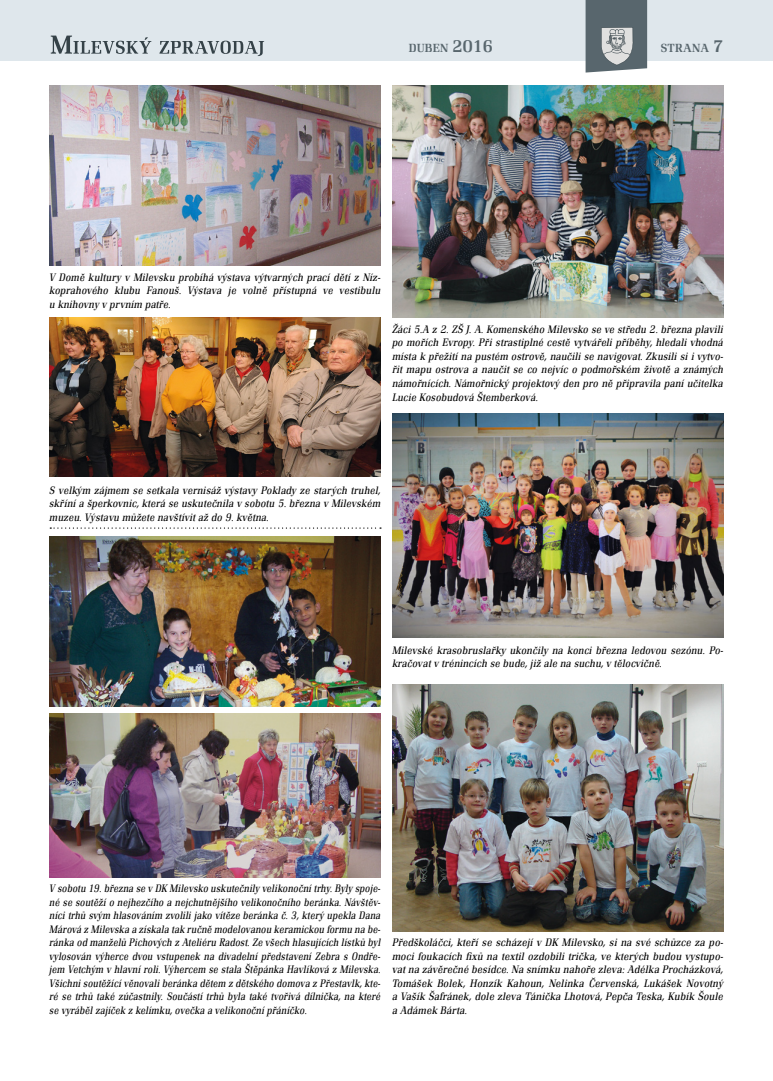
<style>
.page{position:relative;width:773px;height:1081px;background:#fff}
.page>*{position:absolute;margin:0;border:0;box-sizing:border-box;transform-origin:0 0}
.t1{font:500 12.25px "Renault TOT";letter-spacing:.015em;color:#58666d}
.t2{font:italic 300 11.25px/13.5px "Renault TOT";letter-spacing:.02em;color:#000;text-align:justify;scale:.9 1}
.t3{font:italic 300 11.25px/13.5px "Renault TOT";letter-spacing:.02em;color:#000;text-align:justify;scale:.85 1}
.t4{font:italic 300 11.25px/13.5px "Renault TOT";letter-spacing:.02em;color:#000;text-align:justify;scale:.91 1}
.s1{font-size:17.5px}
</style>
<div class="page">
<div style="left:0;top:1px;width:772px;height:60px;background:#dfe7ec"></div>
<svg style="left:585px;top:0;width:62px;height:73px"></svg>
<svg style="left:159px;top:41px;width:105px;height:15px"></svg>
<svg style="left:51px;top:36px;width:100px;height:18px"></svg>
<img style="left:50px;top:86px;width:330px;height:180px">
<img style="left:392px;top:685px;width:331px;height:246px">
<img style="left:392px;top:86px;width:331px;height:231px">
<img style="left:50px;top:317px;width:330px;height:159px">
<img style="left:392px;top:414px;width:331px;height:223px">
<img style="left:50px;top:714px;width:330px;height:163px">
<svg style="left:50px;top:527px;width:331px;height:2px"></svg>
<img style="left:50px;top:536px;width:330px;height:170px">
<p class="t1" style="left:409px;top:41px;width:85px">DUBEN <span class="s1">2016</span></p>
<p class="t1" style="left:660px;top:41px;width:64px">STRANA <span class="s1">7</span></p>
<p class="t2" style="left:50px;top:270px;width:369px">V Domě kultury v Milevsku probíhá výstava výtvarných prací dětí z Níz&shy;koprahového klubu Fanouš. Výstava je volně přístupná ve vestibulu u knihovny v prvním patře.</p>
<p class="t2" style="left:392px;top:323px;width:369px">Žáci 5.A z 2. ZŠ J. A. Komenského Milevsko se ve středu 2. března plavili po mořích Evropy. Při strastiplné cestě vytvářeli příběhy, hledali vhodná místa k přežití na pustém ostrově, naučili se navigovat. Zkusili si i vytvo&shy;řit mapu ostrova a naučit se co nejvíc o podmořském životě a známých námořnících. Námořnický projektový den pro ně připravila paní učitelka Lucie Kosobudová Štemberková.</p>
<p class="t2" style="left:50px;top:483px;width:369px">S velkým zájmem se setkala vernisáž výstavy Poklady ze starých truhel, skříní a šperkovnic, která se uskutečnila v sobotu 5. března v Milevském muzeu. Výstavu můžete navštívit až do 9. května.</p>
<p class="t2" style="left:392px;top:643px;width:369px">Milevské krasobruslařky ukončily na konci března ledovou sezónu. Po&shy;kračovat v trénincích se bude, již ale na suchu, v tělocvičně.</p>
<p class="t3" style="left:50px;top:882px;width:391px">V sobotu 19. března se v DK Milevsko uskutečnily velikonoční trhy. Byly spoje&shy;né se soutěží o nejhezčího a nejchutnějšího velikonočního beránka. Návštěv&shy;níci trhů svým hlasováním zvolili jako vítěze beránka č. 3, který upekla Dana Márová z Milevska a získala tak ručně modelovanou keramickou formu na be&shy;ránka od manželů Pichových z Ateliéru Radost. Ze všech hlasujících lístků byl vylosován výherce dvou vstupenek na divadelní představení Zebra s Ondře&shy;jem Vetchým v hlavní roli. Výhercem se stala Štěpánka Havlíková z Milevska.<br>Všichni soutěžící věnovali beránka dětem z dětského domova z Přestavlk, kte&shy;ré se trhů také zúčastnily. Součástí trhů byla také tvořivá dílnička, na které se vyráběl zajíček z kelímku, ovečka a velikonoční přáníčko.</p>
<p class="t4" style="left:392px;top:936px;width:365px">Předškoláčci, kteří se scházejí v DK Milevsko, si na své schůzce za po&shy;moci foukacích fixů na textil ozdobili trička, ve kterých budou vystupo&shy;vat na závěrečné besídce. Na snímku nahoře zleva: Adélka Procházková, Tomášek Bolek, Honzík Kahoun, Nelinka Červenská, Lukášek Novotný a Vašík Šafránek, dole zleva Tánička Lhotová, Pepča Teska, Kubík Šoule a Adámek Bárta.</p>
</div>
